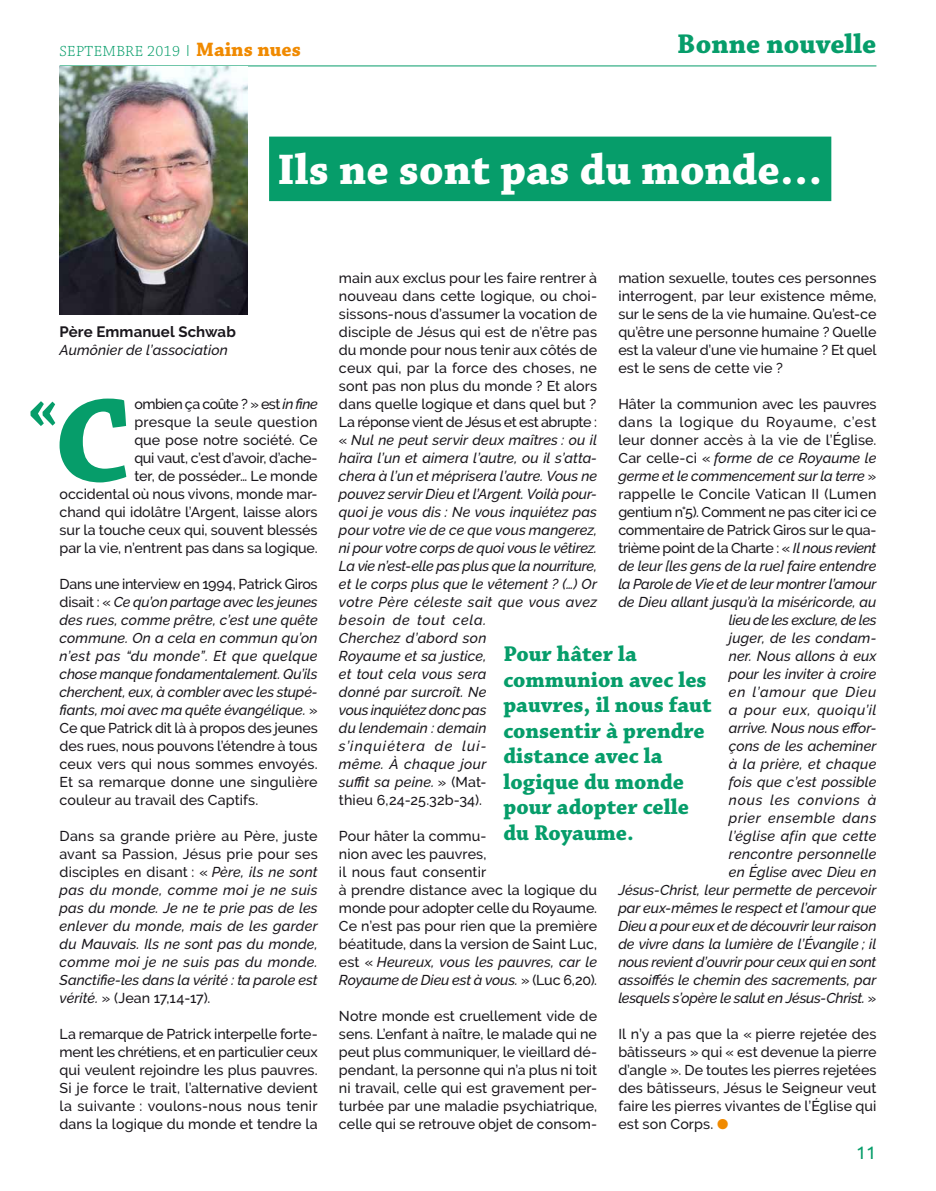
<style>
.page{position:relative;width:936px;height:1191px;background:#fff}
.page>*{position:absolute;margin:0;border:0;box-sizing:border-box;transform-origin:0 0}
.t1{font:700 124.95px "Chaparral Pro";color:#069d6a}
.t2{font:700 45px "Chaparral Pro";color:#fff}
.t3{font:700 28.5px "Chaparral Pro";color:#069d6a}
.t4{font:700 22.5px/25.5px "Chaparral Pro";color:#069d6a}
.t5{font:18px "Ubuntu";color:#069d6a}
.t6{font:300 15.45px "Chaparral Pro";letter-spacing:.02em;color:#069d6a}
.t7{font:700 15px "Raleway";letter-spacing:.005em;color:#1a171c}
.t8{font:italic 500 14.25px/18px "Raleway";color:#1a171c;text-align:justify}
.t9{font:500 14.25px/18px "Raleway";color:#1a171c;text-align:justify}
.s1{font-family:"Raleway"}
.s2{font-weight:700;font-size:20.4px;color:#f08a00}
.s3{font-style:italic}
.s4{font-style:normal}
.s5{color:#f08a00}
</style>
<div class="page">
<hr style="left:60px;top:66px;width:816px;height:1px;background:#069d6a">
<div style="left:269px;top:137px;width:562px;height:64px;background:#069d6a"></div>
<svg style="left:30px;top:401px;width:25px;height:25px"></svg>
<img style="left:60px;top:66px;width:188px;height:248px">
<p class="t6" style="left:60px;top:42px;width:243px">SEPTEMBRE 2019 <span class="s1">I</span> <span class="s2">Mains nues</span></p>
<h3 class="t3" style="left:677px;top:27px;width:201px">Bonne nouvelle</h3>
<h2 class="t2" style="left:277px;top:143px;width:546px">Ils ne sont pas du monde…</h2>
<p class="t7" style="left:60px;top:323px;width:178px">Père Emmanuel Schwab</p>
<p class="t8" style="left:60px;top:341px;width:170px">Aumônier de l’association</p>
<p class="t9" style="left:60px;top:395px;width:259px;text-align:right">ombien ça coûte ? » est <span class="s3">in fine<br></span>presque la seule question<br>que pose notre société. Ce<br>qui vaut, c’est d’avoir, d’ache-<br>ter, de posséder… Le monde<br>occidental où nous vivons, monde mar&shy;chand qui idolâtre l’Argent, laisse alors sur la touche ceux qui, souvent blessés par la vie, n’entrent pas dans sa logique.</p>
<p class="t8" style="left:60px;top:575px;width:259px"><span class="s4">Dans une interview en 1994, Patrick Giros disait : «</span> Ce qu’on partage avec les jeunes des rues, comme prêtre, c’est une quête commune. On a cela en commun qu’on n’est pas “du monde”. Et que quelque chose manque fondamentalement. Qu’ils cherchent, eux, à combler avec les stupé&shy;fiants, moi avec ma quête évangélique. <span class="s4">» Ce que Patrick dit là à propos des jeunes des rues, nous pouvons l’étendre à tous ceux vers qui nous sommes envoyés.<br>Et sa remarque donne une singulière couleur au travail des Captifs.</span></p>
<p class="t8" style="left:60px;top:827px;width:260px"><span class="s4">Dans sa grande prière au Père, juste avant sa Passion, Jésus prie pour ses disciples en disant : «</span> Père, ils ne sont pas du monde, comme moi je ne suis pas du monde. Je ne te prie pas de les enlever du monde, mais de les garder du Mauvais. Ils ne sont pas du monde, comme moi je ne suis pas du monde.<br>Sanctifie-les dans la vérité : ta parole est vérité. <span class="s4">» (Jean 17,14-17).</span></p>
<p class="t9" style="left:60px;top:1025px;width:259px">La remarque de Patrick interpelle forte&shy;ment les chrétiens, et en particulier ceux qui veulent rejoindre les plus pauvres.<br>Si je force le trait, l’alternative devient la suivante : voulons-nous nous tenir dans la logique du monde et tendre la</p>
<h1 class="t1" style="left:54px;top:368px;width:78px">C</h1>
<p class="t8" style="left:339px;top:269px;width:259px;text-align:left"><span class="s4">main aux exclus pour les faire rentrer à nouveau dans cette logique, ou choi&shy;sissons-nous d’assumer la vocation de disciple de Jésus qui est de n’être pas du monde pour nous tenir aux côtés de ceux qui, par la force des choses, ne sont pas non plus du monde ? Et alors dans quelle logique et dans quel but ?<br>La réponse vient de Jésus et est abrupte : «</span> Nul ne peut servir deux maîtres : ou il haïra l’un et aimera l’autre, ou il s’atta&shy;chera à l’un et méprisera l’autre. Vous ne pouvez servir Dieu et l’Argent. Voilà pour&shy;quoi je vous dis : Ne vous inquiétez pas pour votre vie de ce que vous mangerez, ni pour votre corps de quoi vous le vêtirez.<br>La vie n’est-elle pas plus que la nourriture, et le corps plus que le vêtement ? (…) Or votre Père céleste sait que vous avez besoin de tout cela.<br>Cherchez d’abord son<br>Royaume et sa justice,<br>et tout cela vous sera<br>donné par surcroît. Ne<br>vous inquiétez donc pas<br>du lendemain : demain<br>s’inquiétera de lui-<br>même. À chaque jour<br>suffit sa peine. <span class="s4">» (Mat-<br>thieu 6,24-25.32b-34).</span></p>
<p class="t9" style="left:339px;top:827px;width:259px;text-align:left">Pour hâter la commu-<br>nion avec les pauvres,<br>il nous faut consentir<br>à prendre distance avec la logique du monde pour adopter celle du Royaume.<br>Ce n’est pas pour rien que la première béatitude, dans la version de Saint Luc, est « <span class="s3">Heureux, vous les pauvres, car le<br>Royaume de Dieu est à vous.</span> » (Luc 6,20).</p>
<p class="t9" style="left:339px;top:1007px;width:259px">Notre monde est cruellement vide de sens. L’enfant à naître, le malade qui ne peut plus communiquer, le vieillard dé&shy;pendant, la personne qui n’a plus ni toit ni travail, celle qui est gravement per&shy;turbée par une maladie psychiatrique, celle qui se retrouve objet de consom-</p>
<p class="t9" style="left:618px;top:269px;width:259px">mation sexuelle, toutes ces personnes interrogent, par leur existence même, sur le sens de la vie humaine. Qu’est-ce qu’être une personne humaine ? Quelle est la valeur d’une vie humaine ? Et quel est le sens de cette vie ?</p>
<p class="t8" style="left:618px;top:395px;width:259px;text-align:right"><span class="s4">Hâter la communion avec les pauvres dans la logique du Royaume, c’est leur donner accès à la vie de l’Église.<br>Car celle-ci «</span> forme de ce Royaume le germe et le commencement sur la terre <span class="s4">» rappelle le Concile Vatican II (Lumen gentium n°5). Comment ne pas citer ici ce commentaire de Patrick Giros sur le qua&shy;trième point de la Charte : «</span> Il nous revient de leur [les gens de la rue] faire entendre la Parole de Vie et de leur montrer l’amour de Dieu allant jusqu’à la miséricorde, au lieu de les exclure, de les<br>juger, de les condam-<br>ner. Nous allons à eux<br>pour les inviter à croire<br>en l’amour que Dieu<br>a pour eux, quoiqu’il<br>arrive. Nous nous effor-<br>çons de les acheminer<br>à la prière, et chaque<br>fois que c’est possible<br>nous les convions à<br>prier ensemble dans<br>l’église afin que cette<br>rencontre personnelle<br>en Église avec Dieu en<br>Jésus-Christ, leur permette de percevoir par eux-mêmes le respect et l’amour que<br>Dieu a pour eux et de découvrir leur raison de vivre dans la lumière de l’Évangile ; il nous revient d’ouvrir pour ceux qui en sont assoiffés le chemin des sacrements, par lesquels s’opère le salut en Jésus-Christ. <span class="s4">»</span></p>
<p class="t9" style="left:618px;top:1025px;width:259px">Il n’y a pas que la « pierre rejetée des bâtisseurs » qui « est devenue la pierre d’angle ». De toutes les pierres rejetées des bâtisseurs, Jésus le Seigneur veut faire les pierres vivantes de l’Église qui est son Corps. <span class="s5">●</span></p>
<h3 class="t4" style="left:503px;top:642px;width:210px">Pour hâter la communion avec les pauvres, il nous faut consentir à prendre distance avec la logique du monde pour adopter celle du Royaume.</h3>
<p class="t5" style="left:856px;top:1141px;width:22px">11</p>
</div>
